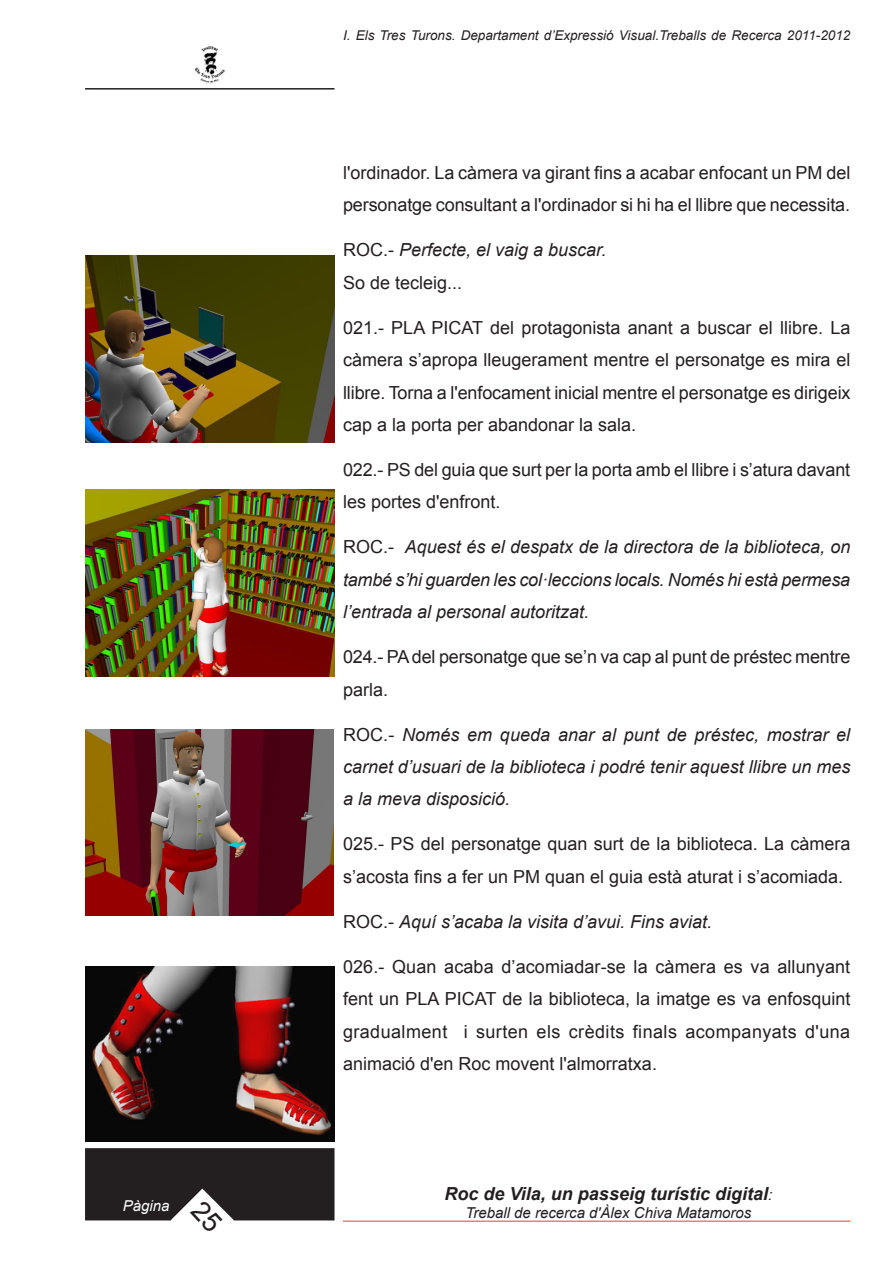
<style>
.page{position:relative;width:893px;height:1263px;background:#fff}
.page>*{position:absolute;margin:0;border:0;box-sizing:border-box;transform-origin:0 0}
.t1{font:18px/32.4px "Arial";color:#231f20}
.t2{font:italic 18px/32.4px "Arial";color:#231f20;text-align:justify}
.t3{font:italic 700 18px "Arial";color:#231f20}
.t4{font:italic 15px "Arial";color:#231f20}
.t5{font:italic 15px "Arial";color:#fff}
.t6{font:italic 13.5px "Arial";color:#231f20}
.s1{font-style:normal}
.s2{font-weight:400;font-size:15px}
</style>
<div class="page">
<div style="left:86px;top:1149px;width:248px;height:71px;background:#231f20"></div>
<div style="left:85px;top:1148px;width:249px;height:72px;border:2px solid #231f20"></div>
<hr style="left:343px;top:1220px;width:507px;height:2px;background:#f4815a">
<img style="left:194px;top:45px;width:31px;height:38px">
<hr style="left:85px;top:88px;width:250px;height:2px;background:#231f20">
<img style="left:85px;top:966px;width:249px;height:176px">
<img style="left:85px;top:255px;width:249px;height:187px">
<img style="left:85px;top:489px;width:249px;height:187px">
<img style="left:85px;top:729px;width:248px;height:186px">
<svg style="left:170px;top:1188px;width:65px;height:33px"></svg>
<p class="t5" style="left:123px;top:1196px;width:48px">Pàgina</p>
<p class="t6" style="left:343px;top:27px;width:509px">I. Els Tres Turons. Departament d’Expressió Visual.Treballs de Recerca 2011-2012</p>
<p class="t1" style="left:343px;top:157px;width:509px">l'ordinador. La càmera va girant fins a acabar enfocant un PM del personatge consultant a l'ordinador si hi ha el llibre que necessita.</p>
<p class="t2" style="left:343px;top:234px;width:265px"><span class="s1">ROC.-</span> Perfecte, el vaig a buscar.</p>
<p class="t1" style="left:343px;top:266px;width:121px">So de tecleig...</p>
<p class="t1" style="left:343px;top:311px;width:509px;text-align:justify">021.- PLA PICAT del protagonista anant a buscar el llibre. La càmera s’apropa lleugerament mentre el personatge es mira el llibre. Torna a l'enfocament inicial mentre el personatge es dirigeix cap a la porta per abandonar la sala.</p>
<p class="t1" style="left:343px;top:454px;width:509px">022.- PS del guia que surt per la porta amb el llibre i s’atura davant les portes d'enfront.</p>
<p class="t2" style="left:343px;top:531px;width:509px"><span class="s1">ROC.-</span> Aquest és el despatx de la directora de la biblioteca, on també s’hi guarden les col·leccions locals. Només hi està permesa l’entrada al personal autoritzat.</p>
<p class="t1" style="left:343px;top:641px;width:509px">024.- PA del personatge que se’n va cap al punt de préstec mentre parla.</p>
<p class="t2" style="left:343px;top:718px;width:509px"><span class="s1">ROC.-</span> Només em queda anar al punt de préstec, mostrar el carnet d’usuari de la biblioteca i podré tenir aquest llibre un mes a la meva disposició.</p>
<p class="t1" style="left:343px;top:828px;width:509px">025.- PS del personatge quan surt de la biblioteca. La càmera s’acosta fins a fer un PM quan el guia està aturat i s’acomiada.</p>
<p class="t2" style="left:343px;top:905px;width:371px"><span class="s1">ROC.-</span> Aquí s’acaba la visita d’avui. Fins aviat.</p>
<p class="t1" style="left:343px;top:950px;width:509px;text-align:justify">026.- Quan acaba d’acomiadar-se la càmera es va allunyant fent un PLA PICAT de la biblioteca, la imatge es va enfosquint gradualment i surten els crèdits finals acompanyats d'una animació d'en Roc movent l'almorratxa.</p>
<p class="t3" style="left:445px;top:1181px;width:329px">Roc de Vila, un passeig turístic digital<span class="s2">:</span></p>
<p class="t4" style="left:465px;top:1203px;width:288px">Treball de recerca d'Àlex Chiva Matamoros</p>
</div>
